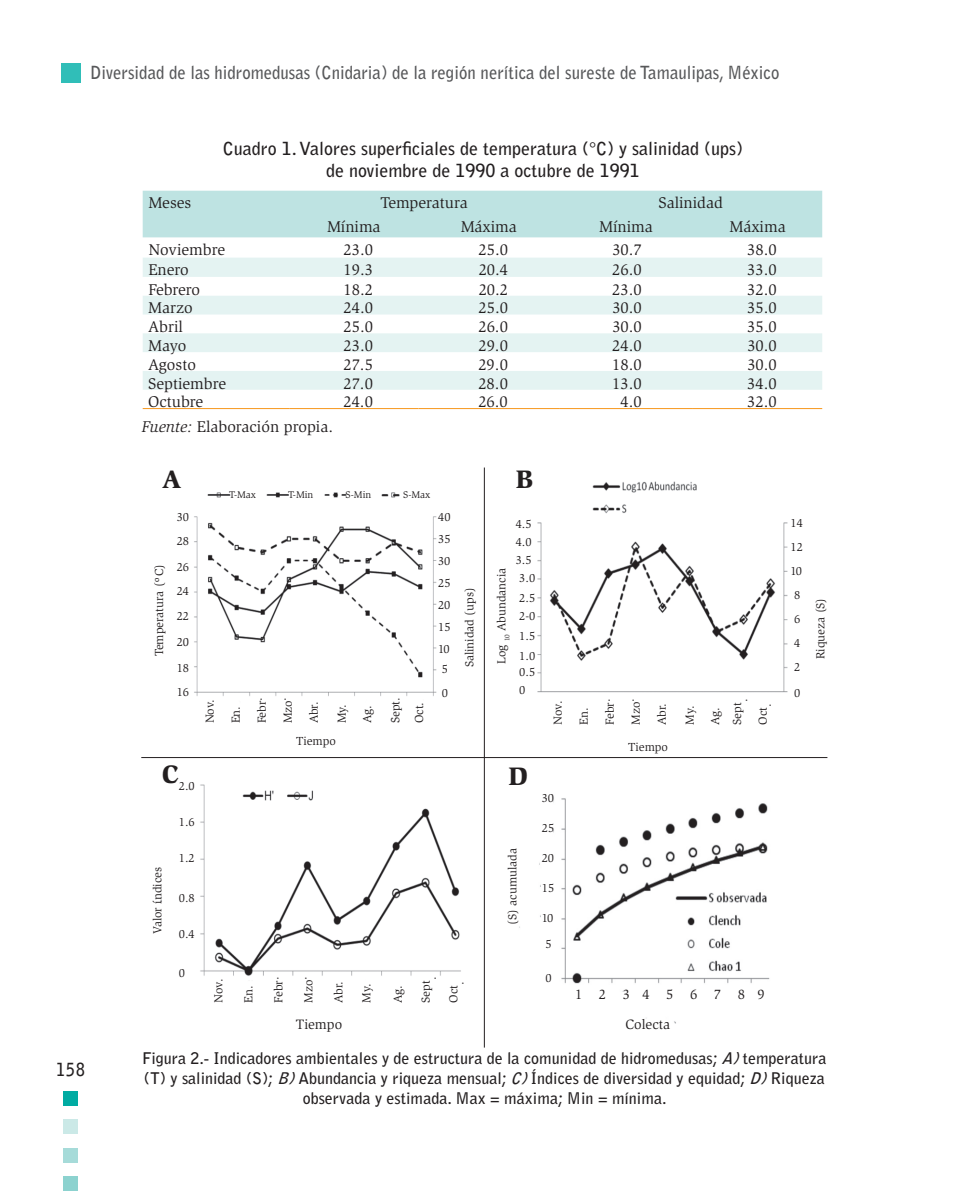
<style>
.page{position:relative;width:964px;height:1191px;background:#fff}
.page>*{position:absolute;margin:0;border:0;box-sizing:border-box;transform-origin:0 0}
.t1{font:900 26px "Slimbach";color:#231f20}
.t2{font:700 18px/22px "Bell Gothic Std";color:#231f20;text-align:center}
.t3{font:700 18px "Bell Gothic Std";color:#57585a;scale:.93 1}
.t4{font:700 18px "Bell Gothic Std";color:#231f20;scale:.87 1}
.t5{font:16px "Slimbach";color:#231f20}
.t6{font:700 16px/20px "Bell Gothic Std";color:#231f20;text-align:center}
.t7{font:14px "Slimbach";color:#231f20}
.t8{font:12px/24px "Slimbach";color:#231f20}
.t9{font:10px "Slimbach";color:#231f20}
.s1{font-style:italic}
</style>
<div class="page">
<div style="left:61px;top:63px;width:20px;height:20px;background:#30beb8"></div>
<div style="left:64px;top:1091px;width:14px;height:14px;background:#00aba2"></div>
<div style="left:64px;top:1176px;width:14px;height:15px;background:#8cd2cf"></div>
<div style="left:64px;top:1119px;width:14px;height:15px;background:#cbe9e7"></div>
<div style="left:64px;top:1148px;width:14px;height:14px;background:#a6dbd9"></div>
<img style="left:142px;top:491px;width:342px;height:556px">
<img style="left:481px;top:467px;width:347px;height:299px">
<img style="left:519px;top:796px;width:251px;height:228px">
<hr style="left:484px;top:467px;width:1px;height:580px;background:#231f20">
<hr style="left:141px;top:757px;width:686px;height:1px;background:#231f20">
<div style="left:143px;top:191px;width:679px;height:46px;background:#bee3e2"></div>
<svg style="left:143px;top:258px;width:679px;height:132px;fill:#e4f3f2"></svg>
<hr style="left:143px;top:408px;width:146px;height:1px;background:#f7981d">
<hr style="left:289px;top:408px;width:129px;height:1px;background:#f7981d">
<hr style="left:418px;top:408px;width:141px;height:1px;background:#f7981d">
<hr style="left:559px;top:408px;width:134px;height:1px;background:#f7981d">
<hr style="left:693px;top:408px;width:129px;height:1px;background:#f7981d">
<h2 class="t3" style="left:90px;top:61px;width:742px">Diversidad de las hidromedusas (Cnidaria) de la región nerítica del sureste de Tamaulipas, México</h2>
<h2 class="t2" style="left:223px;top:138px;width:522px">Cuadro 1. Valores superficiales de temperatura (°C) y salinidad (ups) de noviembre de 1990 a octubre de 1991</h2>
<h3 class="t5" style="left:148px;top:194px;width:44px">Meses</h3>
<h3 class="t5" style="left:381px;top:194px;width:89px">Temperatura</h3>
<h3 class="t5" style="left:658px;top:194px;width:66px">Salinidad</h3>
<h3 class="t5" style="left:327px;top:217px;width:55px">Mínima</h3>
<h3 class="t5" style="left:461px;top:217px;width:58px">Máxima</h3>
<h3 class="t5" style="left:599px;top:217px;width:55px">Mínima</h3>
<h3 class="t5" style="left:729px;top:217px;width:58px">Máxima</h3>
<h3 class="t5" style="left:148px;top:240px;width:78px">Noviembre</h3>
<h3 class="t5" style="left:343px;top:240px;width:31px">23.0</h3>
<h3 class="t5" style="left:478px;top:240px;width:31px">25.0</h3>
<h3 class="t5" style="left:612px;top:240px;width:31px">30.7</h3>
<h3 class="t5" style="left:747px;top:240px;width:31px">38.0</h3>
<h3 class="t5" style="left:148px;top:261px;width:42px">Enero</h3>
<h3 class="t5" style="left:343px;top:261px;width:31px">19.3</h3>
<h3 class="t5" style="left:479px;top:261px;width:31px">20.4</h3>
<h3 class="t5" style="left:612px;top:261px;width:31px">26.0</h3>
<h3 class="t5" style="left:747px;top:261px;width:31px">33.0</h3>
<h3 class="t5" style="left:148px;top:280px;width:53px">Febrero</h3>
<h3 class="t5" style="left:343px;top:280px;width:31px">18.2</h3>
<h3 class="t5" style="left:479px;top:280px;width:31px">20.2</h3>
<h3 class="t5" style="left:612px;top:280px;width:31px">23.0</h3>
<h3 class="t5" style="left:747px;top:280px;width:31px">32.0</h3>
<h3 class="t5" style="left:148px;top:299px;width:46px">Marzo</h3>
<h3 class="t5" style="left:343px;top:299px;width:31px">24.0</h3>
<h3 class="t5" style="left:478px;top:299px;width:31px">25.0</h3>
<h3 class="t5" style="left:612px;top:299px;width:31px">30.0</h3>
<h3 class="t5" style="left:747px;top:299px;width:31px">35.0</h3>
<h3 class="t5" style="left:148px;top:318px;width:36px">Abril</h3>
<h3 class="t5" style="left:343px;top:318px;width:31px">25.0</h3>
<h3 class="t5" style="left:478px;top:318px;width:31px">26.0</h3>
<h3 class="t5" style="left:612px;top:318px;width:31px">30.0</h3>
<h3 class="t5" style="left:747px;top:318px;width:31px">35.0</h3>
<h3 class="t5" style="left:148px;top:336px;width:40px">Mayo</h3>
<h3 class="t5" style="left:343px;top:336px;width:31px">23.0</h3>
<h3 class="t5" style="left:478px;top:336px;width:31px">29.0</h3>
<h3 class="t5" style="left:612px;top:336px;width:31px">24.0</h3>
<h3 class="t5" style="left:747px;top:336px;width:31px">30.0</h3>
<h3 class="t5" style="left:148px;top:355px;width:49px">Agosto</h3>
<h3 class="t5" style="left:343px;top:355px;width:31px">27.5</h3>
<h3 class="t5" style="left:478px;top:355px;width:31px">29.0</h3>
<h3 class="t5" style="left:612px;top:355px;width:31px">18.0</h3>
<h3 class="t5" style="left:747px;top:355px;width:31px">30.0</h3>
<h3 class="t5" style="left:148px;top:374px;width:79px">Septiembre</h3>
<h3 class="t5" style="left:343px;top:374px;width:31px">27.0</h3>
<h3 class="t5" style="left:478px;top:374px;width:31px">28.0</h3>
<h3 class="t5" style="left:612px;top:374px;width:31px">13.0</h3>
<h3 class="t5" style="left:747px;top:374px;width:31px">34.0</h3>
<h3 class="t5" style="left:148px;top:393px;width:57px">Octubre</h3>
<h3 class="t5" style="left:343px;top:393px;width:31px">24.0</h3>
<h3 class="t5" style="left:478px;top:393px;width:31px">26.0</h3>
<h3 class="t5" style="left:620px;top:393px;width:23px">4.0</h3>
<h3 class="t5" style="left:747px;top:393px;width:31px">32.0</h3>
<h3 class="t5" style="left:142px;top:417px;width:193px"><span class="s1">Fuente:</span> Elaboración propia.</h3>
<h1 class="t1" style="left:162px;top:463px;width:21px">A</h1>
<h1 class="t1" style="left:516px;top:463px;width:19px">B</h1>
<p class="t8" style="left:147px;top:656px;width:93px;rotate:-90deg">Temperatura (ºC)</p>
<p class="t8" style="left:177px;top:505px;width:14px">30<br>28</p>
<p class="t8" style="left:177px;top:555px;width:14px;text-align:justify">26<br>24<br>22</p>
<p class="t8" style="left:177px;top:628px;width:14px;line-height:26px">20<br>18</p>
<p class="t8" style="left:177px;top:679px;width:14px">16</p>
<p class="t9" style="left:229px;top:489px;width:28px">T-Max</p>
<p class="t9" style="left:288px;top:489px;width:27px">T-Min</p>
<p class="t9" style="left:346px;top:489px;width:27px">S-Min</p>
<p class="t9" style="left:403px;top:489px;width:29px">S-Max</p>
<p class="t8" style="left:270px;top:700px;width:5px;rotate:-90deg">.</p>
<p class="t8" style="left:197px;top:723px;width:28px;line-height:26px;rotate:-90deg">Nov.<br>En.<br>Febr.<br>Mzo</p>
<p class="t8" style="left:302px;top:723px;width:23px;rotate:-90deg">Abr.</p>
<p class="t8" style="left:329px;top:723px;width:21px;line-height:25.4px;rotate:-90deg">My.<br>Ag.</p>
<p class="t8" style="left:384px;top:723px;width:27px;rotate:-90deg">Sept.<br>Oct.</p>
<p class="t8" style="left:296px;top:729px;width:41px">Tiempo</p>
<p class="t8" style="left:438px;top:505px;width:14px;line-height:22px;text-align:justify">40<br>35<br>30<br>25<br>20<br>15<br>10</p>
<p class="t8" style="left:442px;top:656px;width:8px">5<br>0</p>
<p class="t8" style="left:457px;top:667px;width:81px;rotate:-90deg">Salinidad (ups)</p>
<p class="t8" style="left:516px;top:515px;width:21px;line-height:18px">4.5<br>4.0<br>3.5<br>3.0</p>
<p class="t8" style="left:519px;top:589px;width:18px;line-height:18px">2.5<br>2-0</p>
<p class="t8" style="left:519px;top:626px;width:17px;line-height:20px">1.5<br>1.0</p>
<p class="t8" style="left:519px;top:663px;width:17px;line-height:18px">0.5<br>0</p>
<p class="t8" style="left:489px;top:664px;width:98px;rotate:-90deg">Log <sub>10</sub> Abundancia</p>
<p class="t8" style="left:618px;top:702px;width:5px;rotate:-90deg">.</p>
<p class="t8" style="left:545px;top:725px;width:28px;line-height:26px;rotate:-90deg">Nov.<br>En.<br>Febr.<br>Mzo</p>
<p class="t8" style="left:731px;top:702px;width:5px;rotate:-90deg">.</p>
<p class="t8" style="left:650px;top:725px;width:23px;rotate:-90deg">Abr.</p>
<p class="t8" style="left:677px;top:725px;width:21px;line-height:25.4px;rotate:-90deg">My.<br>Ag.</p>
<p class="t8" style="left:725px;top:725px;width:24px;rotate:-90deg">Sept</p>
<p class="t8" style="left:751px;top:725px;width:23px;rotate:-90deg">Oct.</p>
<p class="t8" style="left:628px;top:735px;width:41px">Tiempo</p>
<h1 class="t1" style="left:162px;top:757px;width:18px">C</h1>
<h1 class="t1" style="left:508px;top:760px;width:21px">D</h1>
<p class="t8" style="left:179px;top:774px;width:17px">2.0</p>
<p class="t8" style="left:179px;top:810px;width:17px">1.6</p>
<p class="t8" style="left:179px;top:846px;width:17px">1.2</p>
<p class="t8" style="left:179px;top:886px;width:17px">0.8</p>
<p class="t8" style="left:179px;top:922px;width:17px">0.4</p>
<p class="t8" style="left:179px;top:960px;width:8px">0</p>
<p class="t8" style="left:500px;top:925px;width:78px;rotate:-90deg">(S) acumulada</p>
<p class="t8" style="left:146px;top:934px;width:69px;rotate:-90deg">Valor índices</p>
<p class="t8" style="left:291px;top:980px;width:5px;rotate:-90deg">.</p>
<p class="t8" style="left:207px;top:1002px;width:26px;rotate:-90deg">Nov.</p>
<p class="t8" style="left:237px;top:1002px;width:19px;rotate:-90deg">En.</p>
<p class="t8" style="left:267px;top:1002px;width:28px;rotate:-90deg">Febr.</p>
<p class="t8" style="left:297px;top:1002px;width:24px;rotate:-90deg">Mzo</p>
<p class="t8" style="left:420px;top:980px;width:5px;rotate:-90deg">.</p>
<p class="t8" style="left:327px;top:1002px;width:23px;rotate:-90deg">Abr.</p>
<p class="t8" style="left:355px;top:1002px;width:21px;rotate:-90deg">My.</p>
<p class="t8" style="left:386px;top:1002px;width:19px;rotate:-90deg">Ag.</p>
<p class="t8" style="left:414px;top:1002px;width:24px;rotate:-90deg">Sept</p>
<p class="t8" style="left:448px;top:985px;width:5px;rotate:-90deg">.</p>
<p class="t8" style="left:442px;top:1002px;width:19px;rotate:-90deg">Oct</p>
<p class="t8" style="left:542px;top:786px;width:14px">30</p>
<p class="t8" style="left:542px;top:816px;width:14px">25</p>
<p class="t8" style="left:542px;top:846px;width:14px">20</p>
<p class="t8" style="left:542px;top:876px;width:14px">15</p>
<p class="t8" style="left:542px;top:905px;width:13px;line-height:26px">10<br>5</p>
<p class="t8" style="left:545px;top:966px;width:8px">0</p>
<p class="t7" style="left:575px;top:986px;width:191px">1 2 3 4 5 6 7 8 9</p>
<p class="t7" style="left:296px;top:1016px;width:48px">Tiempo</p>
<p class="t7" style="left:625px;top:1016px;width:46px">Colecta</p>
<p class="t8" style="left:790px;top:511px;width:14px">14<br>12<br>10<br>8<br>6<br>4<br>2</p>
<p class="t8" style="left:794px;top:681px;width:8px">0</p>
<p class="t8" style="left:808px;top:659px;width:63px;rotate:-90deg">Riqueza (S)</p>
<h2 class="t4" style="left:56px;top:1058px;width:34px">158</h2>
<p class="t6" style="left:142px;top:1048px;width:685px">Figura 2.- Indicadores ambientales y de estructura de la comunidad de hidromedusas; <span class="s1">A)</span>temperatura (T) y salinidad (S); <span class="s1">B)</span>Abundancia y riqueza mensual; <span class="s1">C)</span>Índices de diversidad y equidad; <span class="s1">D)</span>Riqueza observada y estimada. Max = máxima; Min = mínima.</p>
</div>
